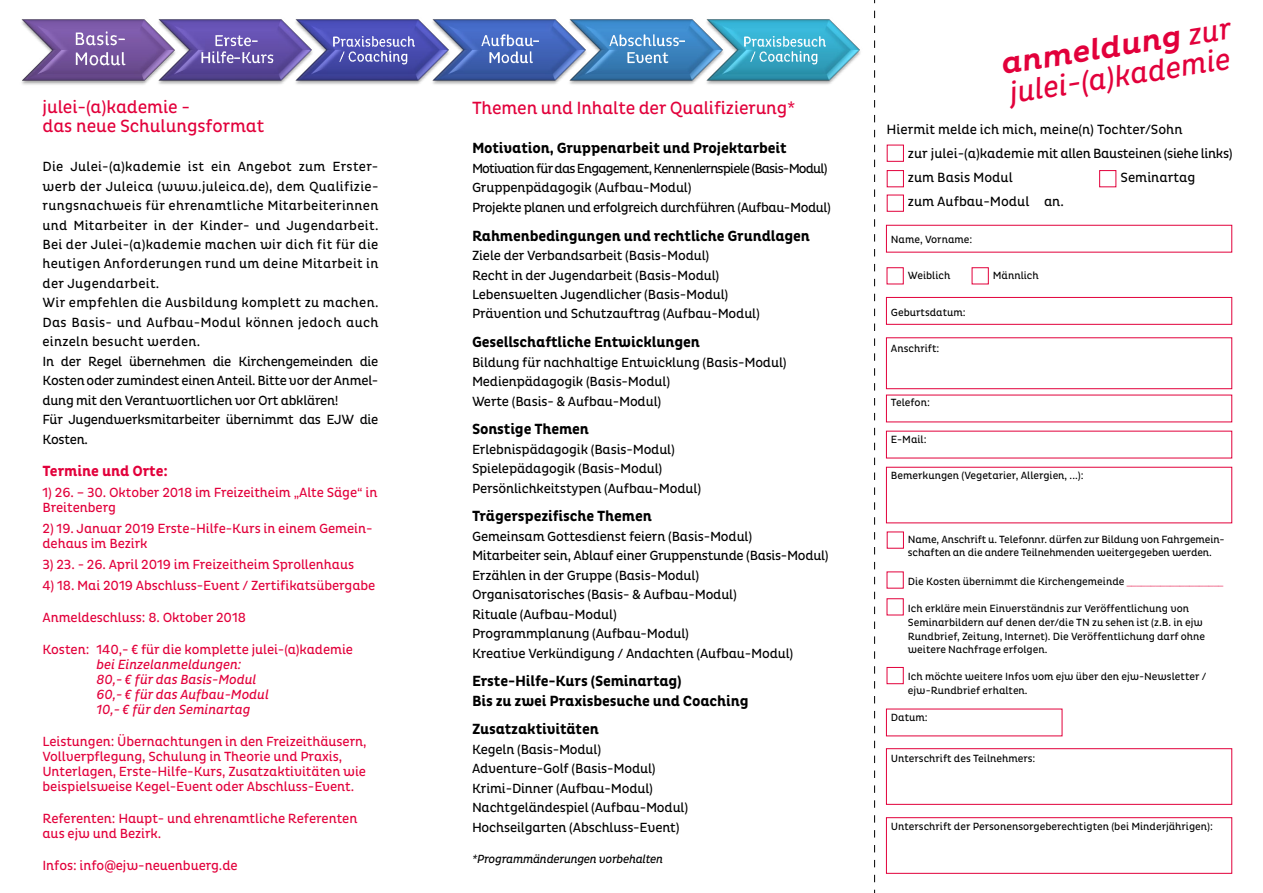
<style>
.page{position:relative;width:1263px;height:893px;background:#fff}
.page>*{position:absolute;margin:0;border:0;box-sizing:border-box;transform-origin:0 0}
.t1{font:italic 30px "Pluto Cond";color:#e2003b}
.t2{font:italic 500 30px "Pluto";color:#e2003b}
.t3{font:18px/19.5px "Pluto Cond";letter-spacing:-.01em;color:#e2003b}
.t4{font:700 15px/19.5px "Pluto Cond";letter-spacing:-.01em;color:#000}
.t5{font:700 15px "Pluto Cond";letter-spacing:-.005em;color:#e2003b}
.t6{font:13.65px "Pluto Cond";color:#000}
.t7{font:13.65px/24.2px "Pluto Cond";letter-spacing:-.025em;color:#000}
.t8{font:13.5px/19.5px "Pluto Cond";letter-spacing:-.01em;color:#000}
.t9{font:13.5px/19.5px "Pluto Cond";letter-spacing:.02em;color:#000}
.t10{font:13.5px/15px "Pluto Cond";letter-spacing:-.005em;color:#e2003b}
.t11{font:13.5px/19.5px "Pluto Cond";letter-spacing:-.03em;color:#000}
.t12{font:italic 13.5px/15px "Pluto Cond";letter-spacing:-.005em;color:#e2003b}
.t13{font:italic 12px "Pluto Cond";letter-spacing:-.025em;color:#000}
.t14{font:10.65px/13.6px "Pluto Cond";color:#000}
.s1{font-family:"Pluto Cond";font-weight:400}
.s2{font-family:"Arial Narrow";color:#e2003b}
</style>
<div class="page">
<svg style="left:875px;top:0;width:358px;height:882px"></svg>
<div style="left:887px;top:667px;width:17px;height:17px;border:1px solid #e2003b"></div>
<div style="left:972px;top:267px;width:17px;height:17px;border:1px solid #e2003b"></div>
<div style="left:886px;top:297px;width:346px;height:28px;border:1px solid #e2003b"></div>
<div style="left:886px;top:337px;width:346px;height:52px;border:1px solid #e2003b"></div>
<div style="left:886px;top:748px;width:346px;height:57px;border:1px solid #e2003b"></div>
<div style="left:887px;top:267px;width:17px;height:17px;border:1px solid #e2003b"></div>
<svg style="left:874px;top:0;width:1px;height:893px"></svg>
<div style="left:886px;top:817px;width:346px;height:57px;border:1px solid #e2003b"></div>
<div style="left:887px;top:598px;width:17px;height:17px;border:1px solid #e2003b"></div>
<div style="left:887px;top:145px;width:17px;height:17px;border:1px solid #e2003b"></div>
<div style="left:887px;top:170px;width:17px;height:17px;border:1px solid #e2003b"></div>
<div style="left:887px;top:195px;width:17px;height:17px;border:1px solid #e2003b"></div>
<img style="left:21px;top:19px;width:134px;height:66px">
<img style="left:74px;top:29px;width:43px;height:19px">
<img style="left:117px;top:29px;width:17px;height:19px">
<img style="left:74px;top:48px;width:62px;height:22px">
<img style="left:155px;top:19px;width:137px;height:66px">
<img style="left:215px;top:32px;width:36px;height:16px">
<img style="left:251px;top:32px;width:15px;height:16px">
<img style="left:200px;top:48px;width:81px;height:19px">
<img style="left:234px;top:48px;width:14px;height:19px">
<img style="left:292px;top:19px;width:136px;height:66px">
<img style="left:332px;top:34px;width:92px;height:16px">
<img style="left:340px;top:49px;width:74px;height:16px">
<img style="left:428px;top:19px;width:137px;height:66px">
<img style="left:481px;top:32px;width:52px;height:18px">
<img style="left:533px;top:32px;width:14px;height:18px">
<img style="left:489px;top:48px;width:52px;height:19px">
<img style="left:565px;top:19px;width:137px;height:66px">
<img style="left:609px;top:32px;width:69px;height:18px">
<img style="left:678px;top:32px;width:15px;height:18px">
<img style="left:627px;top:48px;width:49px;height:19px">
<img style="left:702px;top:19px;width:159px;height:66px">
<img style="left:743px;top:34px;width:91px;height:16px">
<img style="left:750px;top:49px;width:75px;height:16px">
<div style="left:1099px;top:170px;width:17px;height:17px;border:1px solid #e2003b"></div>
<h2 class="t3" style="left:43px;top:97px;width:223px">julei-(a)kademie -<br>das neue Schulungsformat</h2>
<p class="t9" style="left:43px;top:157px;width:337px">Die Julei-(a)kademie ist ein Angebot zum Erster&shy;werb der Juleica (www.juleica.de), dem Qualifizie&shy;rungsnachweis für ehrenamtliche Mitarbeiterinnen und Mitarbeiter in der Kinder- und Jugendarbeit.<br>Bei der Julei-(a)kademie machen wir dich fit für die heutigen Anforderungen rund um deine Mitarbeit in der Jugendarbeit.<br>Wir empfehlen die Ausbildung komplett zu machen.<br>Das Basis- und Aufbau-Modul können jedoch auch einzeln besucht werden.<br>In der Regel übernehmen die Kirchengemeinden die Kosten oder zumindest einen Anteil. Bitte vor der Anmel&shy;dung mit den Verantwortlichen vor Ort abklären!<br>Für Jugendwerksmitarbeiter übernimmt das EJW die Kosten.</p>
<p class="t5" style="left:43px;top:462px;width:127px">Termine und Orte:</p>
<p class="t10" style="left:43px;top:485px;width:336px">1) 26. – 30. Oktober 2018 im Freizeitheim „Alte Säge“ in<br>Breitenberg</p>
<p class="t10" style="left:43px;top:521px;width:332px">2) 19. Januar 2019 Erste-Hilfe-Kurs in einem Gemein&shy;dehaus im Bezirk</p>
<p class="t10" style="left:43px;top:557px;width:313px">3) 23. - 26. April 2019 im Freizeitheim Sprollenhaus</p>
<p class="t10" style="left:43px;top:578px;width:334px">4) 18. Mai 2019 Abschluss-Event / Zertifikatsübergabe</p>
<p class="t10" style="left:43px;top:610px;width:205px">Anmeldeschluss: 8. Oktober 2018</p>
<p class="t10" style="left:43px;top:642px;width:312px">Kosten: 140,- € für die komplette julei-(a)kademie</p>
<p class="t12" style="left:97px;top:657px;width:174px">bei Einzelanmeldungen:<br>80,- € für das Basis-Modul<br>60,- € für das Aufbau-Modul<br>10,- € für den Seminartag</p>
<p class="t10" style="left:43px;top:734px;width:326px">Leistungen: Übernachtungen in den Freizeithäusern, Vollverpflegung, Schulung in Theorie und Praxis, Unterlagen, Erste-Hilfe-Kurs, Zusatzaktivitäten wie beispielsweise Kegel-Event oder Abschluss-Event.</p>
<p class="t10" style="left:43px;top:811px;width:316px">Referenten: Haupt- und ehrenamtliche Referenten aus ejw und Bezirk.</p>
<p class="t10" style="left:43px;top:858px;width:197px">Infos: info@ejw-neuenbuerg.de</p>
<h2 class="t3" style="left:472px;top:99px;width:325px">Themen und Inhalte der Qualifizierung*</h2>
<p class="t4" style="left:472px;top:139px;width:316px">Motivation, Gruppenarbeit und Projektarbeit</p>
<p class="t11" style="left:472px;top:159px;width:360px">Motivation für das Engagement, Kennenlernspiele (Basis-Modul)<br>Gruppenpädagogik (Aufbau-Modul)<br>Projekte planen und erfolgreich durchführen (Aufbau-Modul)</p>
<p class="t4" style="left:472px;top:226px;width:339px">Rahmenbedingungen und rechtliche Grundlagen</p>
<p class="t8" style="left:472px;top:246px;width:289px">Ziele der Verbandsarbeit (Basis-Modul)<br>Recht in der Jugendarbeit (Basis-Modul)<br>Lebenswelten Jugendlicher (Basis-Modul)<br>Prävention und Schutzauftrag (Aufbau-Modul)</p>
<p class="t4" style="left:472px;top:333px;width:229px">Gesellschaftliche Entwicklungen</p>
<p class="t8" style="left:472px;top:352px;width:316px">Bildung für nachhaltige Entwicklung (Basis-Modul)<br>Medienpädagogik (Basis-Modul)<br>Werte (Basis- &amp; Aufbau-Modul)</p>
<p class="t4" style="left:472px;top:420px;width:118px">Sonstige Themen</p>
<p class="t8" style="left:472px;top:439px;width:231px">Erlebnispädagogik (Basis-Modul)<br>Spielepädagogik (Basis-Modul)<br>Persönlichkeitstypen (Aufbau-Modul)</p>
<p class="t4" style="left:472px;top:507px;width:181px">Trägerspezifische Themen</p>
<p class="t8" style="left:472px;top:526px;width:358px">Gemeinsam Gottesdienst feiern (Basis-Modul)<br>Mitarbeiter sein, Ablauf einer Gruppenstunde (Basis-Modul)<br>Erzählen in der Gruppe (Basis-Modul)<br>Organisatorisches (Basis- &amp; Aufbau-Modul)<br>Rituale (Aufbau-Modul)<br>Programmplanung (Aufbau-Modul)<br>Kreative Verkündigung / Andachten (Aufbau-Modul)</p>
<p class="t4" style="left:472px;top:672px;width:278px">Erste-Hilfe-Kurs (Seminartag)<br>Bis zu zwei Praxisbesuche und Coaching</p>
<p class="t4" style="left:472px;top:720px;width:128px">Zusatzaktivitäten</p>
<p class="t8" style="left:472px;top:739px;width:218px">Kegeln (Basis-Modul)<br>Adventure-Golf (Basis-Modul)<br>Krimi-Dinner (Aufbau-Modul)<br>Nachtgeländespiel (Aufbau-Modul)<br>Hochseilgarten (Abschluss-Event)</p>
<p class="t13" style="left:472px;top:852px;width:193px">*Programmänderungen vorbehalten</p>
<h1 class="t2" style="left:999px;top:47px;width:234px;rotate:-9deg">anmeldung <span class="s1">zur</span></h1>
<h1 class="t1" style="left:1007px;top:77px;width:225px;rotate:-9deg">julei-(a)kademie</h1>
<p class="t6" style="left:887px;top:121px;width:297px">Hiermit melde ich mich, meine(n) Tochter/Sohn</p>
<p class="t7" style="left:908px;top:142px;width:326px">zur julei-(a)kademie mit allen Bausteinen (siehe links) zum Basis Modul</p>
<p class="t6" style="left:1120px;top:170px;width:76px">Seminartag</p>
<p class="t6" style="left:908px;top:194px;width:157px">zum Aufbau-Modul an.</p>
<p class="t14" style="left:891px;top:232px;width:83px">Name, Vorname:</p>
<p class="t14" style="left:908px;top:269px;width:44px">Weiblich</p>
<p class="t14" style="left:993px;top:269px;width:47px">Männlich</p>
<p class="t14" style="left:891px;top:305px;width:76px">Geburtsdatum:</p>
<p class="t14" style="left:891px;top:342px;width:50px">Anschrift:</p>
<p class="t14" style="left:891px;top:396px;width:41px">Telefon:</p>
<p class="t14" style="left:891px;top:432px;width:37px">E-Mail:</p>
<p class="t14" style="left:891px;top:469px;width:194px">Bemerkungen (Vegetarier, Allergien, ...):</p>
<p class="t14" style="left:908px;top:532px;width:318px">Name, Anschrift u. Telefonnr. dürfen zur Bildung von Fahrgemein&shy;schaften an die andere Teilnehmenden weitergegeben werden.</p>
<p class="t14" style="left:908px;top:575px;width:317px">Die Kosten übernimmt die Kirchengemeinde <span class="s2">____________________</span></p>
<p class="t14" style="left:908px;top:602px;width:299px">Ich erkläre mein Einverständnis zur Veröffentlichung von Seminarbildern auf denen der/die TN zu sehen ist (z.B. in ejw Rundbrief, Zeitung, Internet). Die Veröffentlichung darf ohne weitere Nachfrage erfolgen.</p>
<p class="t14" style="left:908px;top:670px;width:300px">Ich möchte weitere Infos vom ejw über den ejw-Newsletter / ejw-Rundbrief erhalten.</p>
<p class="t14" style="left:891px;top:711px;width:38px">Datum:</p>
<p class="t14" style="left:891px;top:752px;width:146px">Unterschrift des Teilnehmers:</p>
<p class="t14" style="left:891px;top:820px;width:324px">Unterschrift der Personensorgeberechtigten (bei Minderjährigen):</p>
</div>
